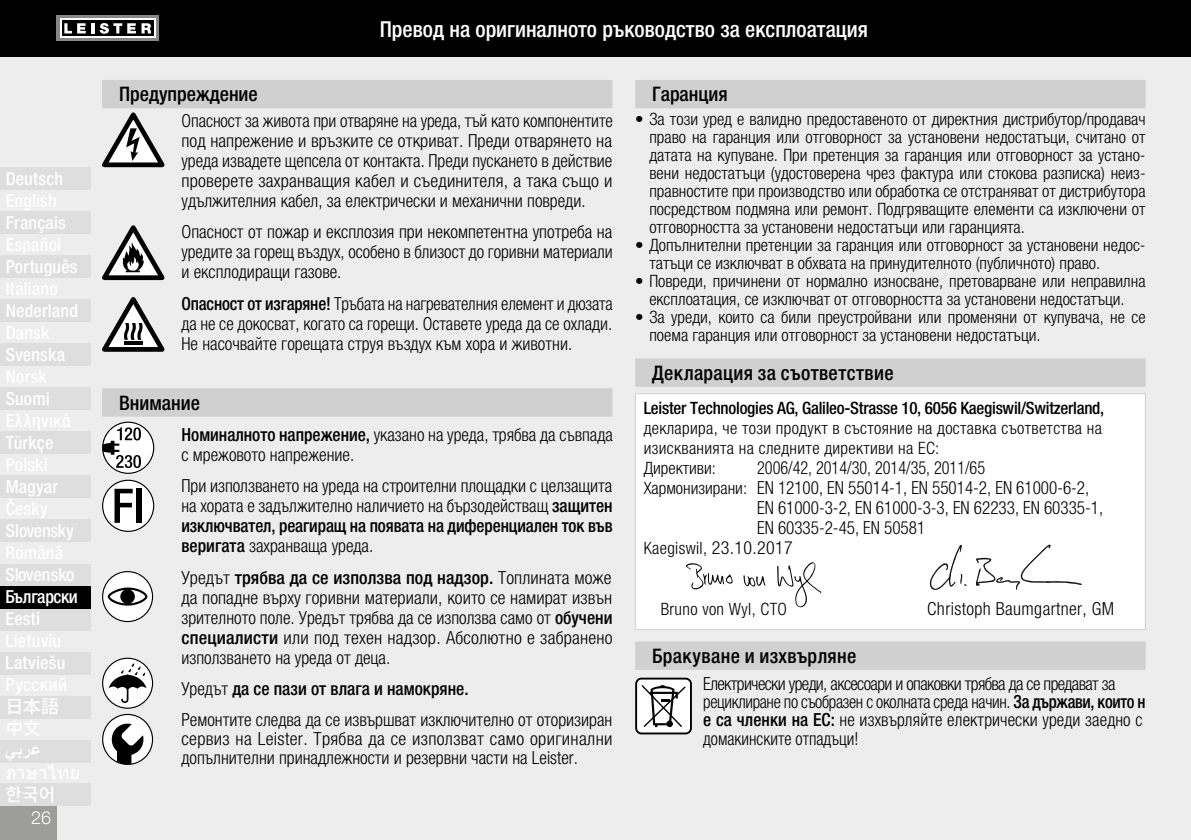
<style>
.page{position:relative;width:1191px;height:840px;background:#fff}
.page>*{position:absolute;margin:0;border:0;box-sizing:border-box;transform-origin:0 0}
.t1{font:500 condensed 22px "Helvetica Neue LTW1 G";color:#fff}
.t2{font:500 condensed 20px "Helvetica Neue LTW1 G";letter-spacing:.015em;color:#000}
.t3{font:300 condensed 18px/20px "Helvetica Neue LTW1 G";color:#000;text-align:justify}
.t4{font:300 condensed 18px/20px "Helvetica Neue LTW1 G";color:#000;text-align:justify;scale:.95 1}
.t5{font:300 condensed 18px/20px "Helvetica Neue LTW1 G";color:#000;text-align:justify;scale:.96 1}
.t6{font:300 condensed 18px/18px "Helvetica Neue LTW1 G";letter-spacing:-.02em;color:#000}
.t7{font:500 condensed 18px/22px "Helvetica Neue LTW1 G";letter-spacing:.01em;color:#fff}
.t8{font:300 condensed 18px "Helvetica Neue LTW1 G";color:#000;scale:.9 1}
.t9{font:300 condensed 18px "Helvetica Neue LTW1 G";letter-spacing:.02em;color:#000}
.t10{font:500 condensed 18px "Helvetica Neue LTW1 G";letter-spacing:-.01em;color:#fff}
.t11{font:700 18px "Times New Roman";color:#fff}
.t12{font:500 18px "Koz Go Pro";color:#fff}
.t13{font:500 18px "Source Han Sans KR";color:#fff}
.t14{font:300 18px "Helvetica Neue LTW1 G";color:#fff}
.t15{font:300 condensed 17px/18px "Helvetica Neue LTW1 G";color:#000}
.t16{font:300 condensed 17px/20px "Helvetica Neue LTW1 G";letter-spacing:.02em;color:#000}
.t17{font:500 condensed 17px "Helvetica Neue LTW1 G";letter-spacing:-.015em;color:#000}
.s1{font-weight:500}
.s2{font-size:17px}
.s3{font-size:18px}
</style>
<div class="page">
<div style="left:0;top:57px;width:1191px;height:782px;background:#ededed"></div>
<div style="left:0;top:0;width:1191px;height:57px;background:#000"></div>
<div style="left:0;top:805px;width:57px;height:34px;background:#9d9d9c"></div>
<svg style="left:57px;top:16px;width:102px;height:25px"></svg>
<svg style="left:60px;top:19px;width:96px;height:19px"></svg>
<div style="left:62px;top:21px;width:92px;height:15px;background:#000"></div>
<svg style="left:64px;top:23px;width:30px;height:10px"></svg>
<svg style="left:100px;top:23px;width:51px;height:11px"></svg>
<div style="left:0;top:167px;width:91px;height:22px;background:#dedede"></div>
<div style="left:102px;top:80px;width:510px;height:28px;background:#d0d0d0"></div>
<div style="left:102px;top:388px;width:510px;height:28px;background:#d0d0d0"></div>
<svg style="left:102px;top:112px;width:63px;height:55px"></svg>
<svg style="left:102px;top:225px;width:63px;height:55px"></svg>
<svg style="left:102px;top:297px;width:63px;height:54px"></svg>
<svg style="left:102px;top:421px;width:52px;height:52px"></svg>
<svg style="left:102px;top:479px;width:52px;height:52px"></svg>
<div style="left:136px;top:488px;width:6px;height:34px;background:#000"></div>
<svg style="left:102px;top:571px;width:51px;height:50px"></svg>
<div style="left:635px;top:80px;width:510px;height:28px;background:#d0d0d0"></div>
<div style="left:635px;top:358px;width:510px;height:28px;background:#d0d0d0"></div>
<div style="left:635px;top:641px;width:510px;height:28px;background:#d0d0d0"></div>
<div style="left:635px;top:393px;width:510px;height:236px;background:#fff"></div>
<div style="left:635px;top:393px;width:510px;height:236px;border:1px solid #d0d0d0"></div>
<svg style="left:686px;top:563px;width:47px;height:26px"></svg>
<svg style="left:777px;top:562px;width:44px;height:45px"></svg>
<svg style="left:743px;top:575px;width:22px;height:11px"></svg>
<svg style="left:102px;top:657px;width:52px;height:107px"></svg>
<svg style="left:635px;top:677px;width:57px;height:57px"></svg>
<svg style="left:929px;top:544px;width:37px;height:45px"></svg>
<svg style="left:976px;top:544px;width:105px;height:45px"></svg>
<div style="left:0;top:211px;width:91px;height:22px;background:#dedede"></div>
<div style="left:0;top:255px;width:91px;height:22px;background:#dedede"></div>
<div style="left:0;top:299px;width:91px;height:22px;background:#dedede"></div>
<div style="left:0;top:343px;width:91px;height:22px;background:#dedede"></div>
<div style="left:0;top:387px;width:91px;height:22px;background:#dedede"></div>
<div style="left:0;top:431px;width:91px;height:22px;background:#dedede"></div>
<div style="left:0;top:475px;width:91px;height:22px;background:#dedede"></div>
<div style="left:0;top:519px;width:91px;height:22px;background:#dedede"></div>
<div style="left:0;top:563px;width:91px;height:22px;background:#dedede"></div>
<div style="left:0;top:607px;width:91px;height:22px;background:#dedede"></div>
<div style="left:0;top:651px;width:91px;height:22px;background:#dedede"></div>
<div style="left:0;top:695px;width:91px;height:22px;background:#dedede"></div>
<div style="left:0;top:739px;width:91px;height:22px;background:#dedede"></div>
<div style="left:0;top:783px;width:91px;height:22px;background:#dedede"></div>
<div style="left:0;top:585px;width:91px;height:22px;background:#000"></div>
<p class="t7" style="left:6px;top:167px;width:59px">Deutsch</p>
<p class="t7" style="left:6px;top:211px;width:62px">Français</p>
<p class="t7" style="left:6px;top:255px;width:73px">Português</p>
<p class="t7" style="left:6px;top:299px;width:74px">Nederland</p>
<p class="t7" style="left:6px;top:343px;width:61px">Svenska</p>
<p class="t7" style="left:6px;top:387px;width:46px">Suomi</p>
<p class="t7" style="left:6px;top:431px;width:49px">Türkçe</p>
<p class="t7" style="left:6px;top:475px;width:54px">Magyar</p>
<p class="t10" style="left:6px;top:519px;width:70px">Slovensky</p>
<p class="t7" style="left:6px;top:563px;width:74px">Slovensko<br>Български<br>Eesti</p>
<p class="t7" style="left:6px;top:651px;width:61px">Latviešu</p>
<p class="t12" style="left:6px;top:694px;width:55px">日本語</p>
<p class="t11" style="left:6px;top:738px;width:38px">ي عر ب</p>
<p class="t13" style="left:6px;top:784px;width:51px">한국어</p>
<p class="t14" style="left:31px;top:806px;width:22px">26</p>
<p class="t1" style="left:380px;top:16px;width:490px">Превод на оригиналното ръководство за експлоатация</p>
<p class="t2" style="left:119px;top:82px;width:140px">Предупреждение</p>
<p class="t5" style="left:181px;top:111px;width:451px">Опасност за живота при отваряне на уреда, тъй като компонентите под напрежение и връзките се откриват. Преди отварянето на уреда извадете щепсела от контакта. Преди пускането в действие проверете захранващия кабел и съединителя, а така също и удължителния кабел, за електрически и механични повреди.</p>
<p class="t3" style="left:181px;top:222px;width:433px">Опасност от пожар и експлозия при некомпетентна употреба на уредите за горещ въздух, особено в близост до горивни материали и експлодиращи газове.</p>
<p class="t4" style="left:181px;top:293px;width:455px"><span class="s1">Опасност от изгаряне!</span> Тръбата на нагревателния елемент и дюзата да не се докосват, когато са горещи. Оставете уреда да се охлади.<br>Не насочвайте горещата струя въздух към хора и животни.</p>
<p class="t2" style="left:119px;top:390px;width:82px">Внимание</p>
<p class="t3" style="left:181px;top:424px;width:433px"><span class="s1">Номиналното напрежение,</span> указано на уреда, трябва да съвпада с мрежовото напрежение.</p>
<p class="t3" style="left:181px;top:476px;width:433px">При използването на уреда на строителни площадки с целзащита на хората е задължително наличието на бързодействащ <span class="s1">защитен изключвател, реагиращ на появата на диференциален ток във веригата</span> захранваща уреда.</p>
<p class="t3" style="left:181px;top:567px;width:433px">Уредът <span class="s1">трябва да се използва под надзор.</span> Топлината може да попадне върху горивни материали, които се намират извън зрителното поле. Уредът трябва да се използва само от <span class="s1">обучени специалисти</span> или под техен надзор. Абсолютно е забранено използването на уреда от деца.</p>
<p class="t3" style="left:181px;top:673px;width:432px;line-height:30.4px">Уредът <span class="s1">да се пази от влага и намокряне.<br></span>Ремонтите следва да се извършват изключително от оторизиран</p>
<p class="t3" style="left:181px;top:728px;width:432px;line-height:19px">сервиз на Leister. Трябва да се използват само оригинални допълнителни принадлежности и резервни части на Leister.</p>
<p class="t2" style="left:652px;top:82px;width:77px">Гаранция</p>
<p class="t15" style="left:649px;top:110px;width:498px;text-align:justify;text-indent:-14px">• За този уред е валидно предоставеното от директния дистрибутор/продавач право на гаранция или отговорност за установени недостатъци, считано от датата на купуване. При претенция за гаранция или отговорност за устано&shy;вени недостатъци (удостоверена чрез фактура или стокова разписка) неиз&shy;правностите при производство или обработка се отстраняват от дистрибутора посредством подмяна или ремонт. Подгряващите елементи са изключени от отговорността за установени недостатъци или гаранцията.</p>
<p class="t15" style="left:649px;top:236px;width:498px;text-indent:-14px">• Допълнителни претенции за гаранция или отговорност за установени недос&shy;татъци се изключват в обхвата на принудителното (публичното) право.</p>
<p class="t15" style="left:635px;top:272px;width:512px;text-align:center">• Повреди, причинени от нормално износване, претоварване или неправилна експлоатация, се изключват от отговорността за установени недостатъци.</p>
<p class="t15" style="left:649px;top:308px;width:498px;text-indent:-14px">• За уреди, които са били преустройвани или променяни от купувача, не се поема гаранция или отговорност за установени недостатъци.</p>
<p class="t2" style="left:652px;top:360px;width:243px">Декларация за съответствие</p>
<p class="t17" style="left:643px;top:397px;width:462px">Leister Technologies AG, Galileo-Strasse 10, 6056 Kaegiswil/Switzerland,</p>
<p class="t16" style="left:643px;top:418px;width:460px">декларира, че този продукт в състояние на доставка съответства на изискванията на следните директиви на ЕС:<br>Директиви:</p>
<p class="t8" style="left:757px;top:457px;width:255px">2006/42, 2014/30, 2014/35, 2011/65</p>
<p class="t4" style="left:643px;top:477px;width:470px"><span class="s2">Хармонизирани:</span> EN 12100, EN 55014-1, EN 55014-2, EN 61000-6-2,</p>
<p class="t4" style="left:757px;top:497px;width:366px">EN 61000-3-2, EN 61000-3-3, EN 62233, EN 60335-1,</p>
<p class="t4" style="left:757px;top:517px;width:178px">EN 60335-2-45, EN 50581</p>
<p class="t16" style="left:643px;top:538px;width:151px">Kaegiswil, <span class="s3">23.10.2017</span></p>
<p class="t16" style="left:660px;top:598px;width:128px">Bruno von Wyl, CTO</p>
<p class="t9" style="left:927px;top:597px;width:188px">Christoph Baumgartner, GM</p>
<p class="t2" style="left:652px;top:643px;width:206px">Бракуване и изхвърляне</p>
<p class="t6" style="left:703px;top:674px;width:444px">Електрически уреди, аксесоари и опаковки трябва да се предават за рециклиране по съобразен с околната среда начин. <span class="s1">За държави, които н е са членки на ЕС:</span> не изхвърляйте eлектрически уреди заедно с домакинските отпадъци!</p>
</div>
